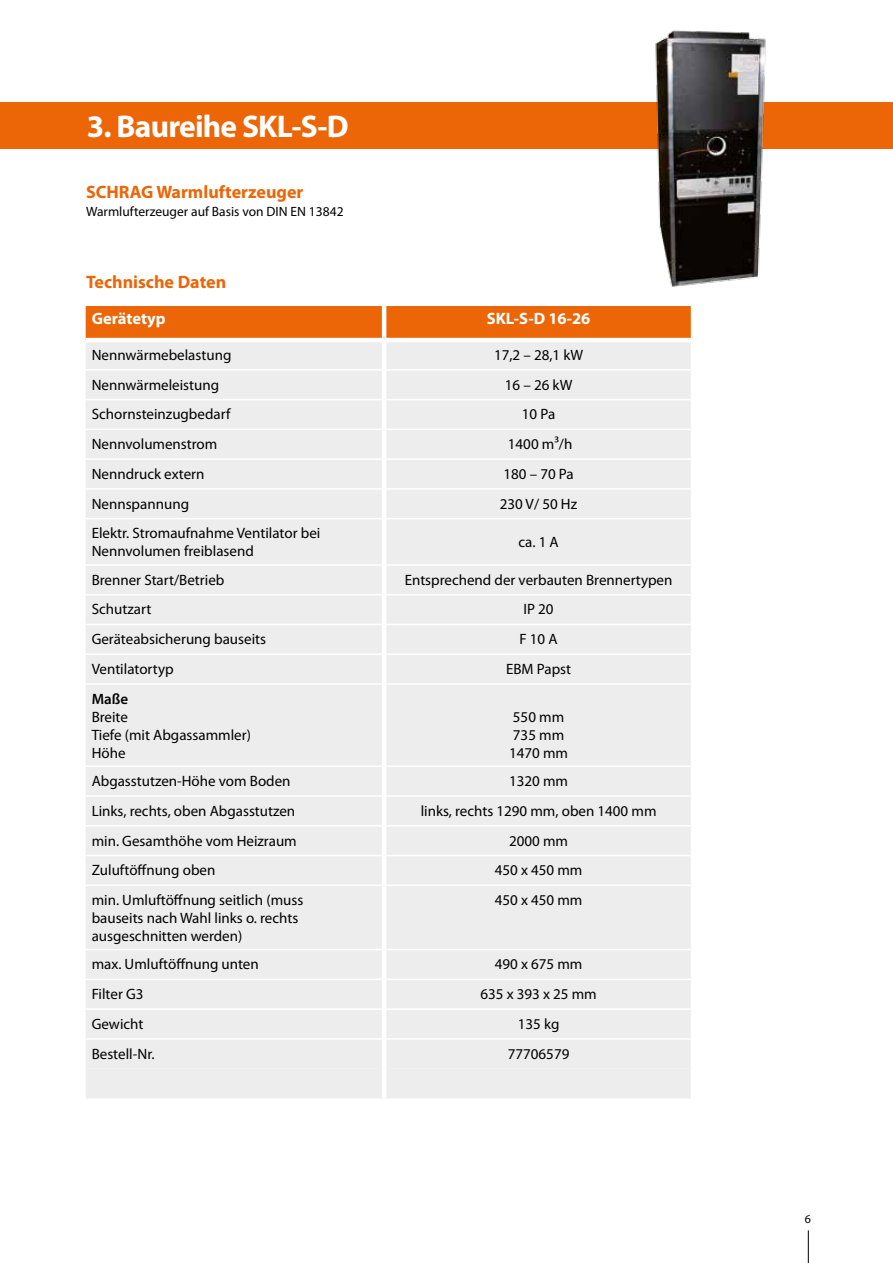
<style>
.page{position:relative;width:893px;height:1263px;background:#fff}
.page>*{position:absolute;margin:0;border:0;box-sizing:border-box;transform-origin:0 0}
.t1{font:700 31.5px "Myriad Pro";letter-spacing:-.025em;color:#fff}
.t2{font:700 18px "Myriad Pro";color:#ec6608}
.t3{font:700 16.5px "Myriad Pro";color:#fff}
.t4{font:15px/18px "Myriad Pro";color:#000}
.t5{font:600 15px "Myriad Pro";color:#000}
.t6{font:13.5px "Myriad Pro";color:#000}
.t7{font:12px "Myriad Pro";color:#000}
</style>
<div class="page">
<div style="left:86px;top:306px;width:605px;height:32px;background:#ec6608"></div>
<div style="left:86px;top:342px;width:605px;height:27px;background:#ededed"></div>
<div style="left:86px;top:371px;width:605px;height:727px;background:#ededed"></div>
<hr style="left:382px;top:306px;width:4px;height:32px;background:#fff">
<hr style="left:86px;top:399px;width:296px;height:1px;background:#fff">
<hr style="left:386px;top:399px;width:305px;height:1px;background:#fff">
<hr style="left:86px;top:429px;width:296px;height:1px;background:#fff">
<hr style="left:386px;top:429px;width:305px;height:1px;background:#fff">
<hr style="left:86px;top:458px;width:296px;height:2px;background:#fff">
<hr style="left:386px;top:458px;width:305px;height:2px;background:#fff">
<hr style="left:86px;top:488px;width:296px;height:2px;background:#fff">
<hr style="left:386px;top:488px;width:305px;height:2px;background:#fff">
<hr style="left:86px;top:518px;width:296px;height:1px;background:#fff">
<hr style="left:386px;top:518px;width:305px;height:1px;background:#fff">
<hr style="left:86px;top:564px;width:296px;height:2px;background:#fff">
<hr style="left:386px;top:564px;width:305px;height:2px;background:#fff">
<hr style="left:86px;top:594px;width:296px;height:1px;background:#fff">
<hr style="left:386px;top:594px;width:305px;height:1px;background:#fff">
<hr style="left:86px;top:624px;width:296px;height:1px;background:#fff">
<hr style="left:386px;top:624px;width:305px;height:1px;background:#fff">
<hr style="left:86px;top:653px;width:296px;height:2px;background:#fff">
<hr style="left:386px;top:653px;width:305px;height:2px;background:#fff">
<hr style="left:86px;top:683px;width:296px;height:2px;background:#fff">
<hr style="left:386px;top:683px;width:305px;height:2px;background:#fff">
<hr style="left:86px;top:765px;width:296px;height:2px;background:#fff">
<hr style="left:386px;top:765px;width:305px;height:2px;background:#fff">
<hr style="left:86px;top:795px;width:296px;height:2px;background:#fff">
<hr style="left:386px;top:795px;width:305px;height:2px;background:#fff">
<hr style="left:86px;top:825px;width:296px;height:1px;background:#fff">
<hr style="left:386px;top:825px;width:305px;height:1px;background:#fff">
<hr style="left:86px;top:855px;width:296px;height:1px;background:#fff">
<hr style="left:386px;top:855px;width:305px;height:1px;background:#fff">
<hr style="left:86px;top:884px;width:296px;height:2px;background:#fff">
<hr style="left:386px;top:884px;width:305px;height:2px;background:#fff">
<hr style="left:86px;top:949px;width:296px;height:1px;background:#fff">
<hr style="left:386px;top:949px;width:305px;height:1px;background:#fff">
<hr style="left:86px;top:978px;width:296px;height:2px;background:#fff">
<hr style="left:386px;top:978px;width:305px;height:2px;background:#fff">
<hr style="left:86px;top:1008px;width:296px;height:2px;background:#fff">
<hr style="left:386px;top:1008px;width:305px;height:2px;background:#fff">
<hr style="left:86px;top:1038px;width:296px;height:2px;background:#fff">
<hr style="left:386px;top:1038px;width:305px;height:2px;background:#fff">
<hr style="left:382px;top:342px;width:4px;height:28px;background:#fff">
<hr style="left:382px;top:370px;width:4px;height:30px;background:#fff">
<hr style="left:382px;top:400px;width:4px;height:29px;background:#fff">
<hr style="left:382px;top:429px;width:4px;height:30px;background:#fff">
<hr style="left:382px;top:459px;width:4px;height:30px;background:#fff">
<hr style="left:382px;top:489px;width:4px;height:30px;background:#fff">
<hr style="left:382px;top:519px;width:4px;height:46px;background:#fff">
<hr style="left:382px;top:565px;width:4px;height:30px;background:#fff">
<hr style="left:382px;top:595px;width:4px;height:29px;background:#fff">
<hr style="left:382px;top:624px;width:4px;height:30px;background:#fff">
<hr style="left:382px;top:654px;width:4px;height:30px;background:#fff">
<hr style="left:382px;top:684px;width:4px;height:82px;background:#fff">
<hr style="left:382px;top:766px;width:4px;height:30px;background:#fff">
<hr style="left:382px;top:796px;width:4px;height:30px;background:#fff">
<hr style="left:382px;top:826px;width:4px;height:29px;background:#fff">
<hr style="left:382px;top:855px;width:4px;height:30px;background:#fff">
<hr style="left:382px;top:885px;width:4px;height:64px;background:#fff">
<hr style="left:382px;top:949px;width:4px;height:30px;background:#fff">
<hr style="left:382px;top:979px;width:4px;height:30px;background:#fff">
<hr style="left:382px;top:1009px;width:4px;height:30px;background:#fff">
<hr style="left:382px;top:1039px;width:4px;height:30px;background:#fff">
<hr style="left:382px;top:1069px;width:4px;height:29px;background:#fff">
<div style="left:0;top:102px;width:893px;height:46px;background:#ec6608"></div>
<img style="left:622px;top:30px;width:202px;height:257px">
<hr style="left:808px;top:1230px;width:1px;height:33px;background:#000">
<h1 class="t1" style="left:87px;top:106px;width:263px">3. Baureihe SKL-S-D</h1>
<p class="t2" style="left:86px;top:180px;width:219px">SCHRAG Warmlufterzeuger</p>
<p class="t6" style="left:86px;top:203px;width:259px">Warmlufterzeuger auf Basis von DIN EN 13842</p>
<p class="t2" style="left:86px;top:270px;width:142px">Technische Daten</p>
<p class="t3" style="left:92px;top:308px;width:76px">Gerätetyp</p>
<p class="t3" style="left:487px;top:308px;width:105px">SKL-S-D 16-26</p>
<p class="t4" style="left:92px;top:346px;width:141px">Nennwärmebelastung</p>
<p class="t4" style="left:494px;top:346px;width:91px">17,2 – 28,1 kW</p>
<p class="t4" style="left:92px;top:375px;width:129px">Nennwärmeleistung</p>
<p class="t4" style="left:505px;top:375px;width:69px">16 – 26 kW</p>
<p class="t4" style="left:92px;top:405px;width:140px">Schornsteinzugbedarf</p>
<p class="t4" style="left:522px;top:405px;width:35px">10 Pa</p>
<p class="t4" style="left:92px;top:435px;width:127px">Nennvolumenstrom</p>
<p class="t4" style="left:508px;top:435px;width:66px">1400 m³/h</p>
<p class="t4" style="left:92px;top:465px;width:114px">Nenndruck extern</p>
<p class="t4" style="left:503px;top:465px;width:72px">180 – 70 Pa</p>
<p class="t4" style="left:92px;top:494px;width:99px">Nennspannung</p>
<p class="t4" style="left:500px;top:494px;width:79px">230 V/ 50 Hz</p>
<p class="t4" style="left:92px;top:524px;width:230px">Elektr. Stromaufnahme Ventilator bei<br>Nennvolumen freiblasend</p>
<p class="t4" style="left:518px;top:533px;width:42px">ca. 1 A</p>
<p class="t4" style="left:92px;top:570px;width:134px">Brenner Start/Betrieb</p>
<p class="t4" style="left:405px;top:570px;width:269px">Entsprechend der verbauten Brennertypen</p>
<p class="t4" style="left:92px;top:600px;width:61px">Schutzart</p>
<p class="t4" style="left:523px;top:600px;width:32px">IP 20</p>
<p class="t4" style="left:92px;top:630px;width:176px">Geräteabsicherung bauseits</p>
<p class="t4" style="left:519px;top:630px;width:40px">F 10 A</p>
<p class="t4" style="left:92px;top:660px;width:83px">Ventilatortyp</p>
<p class="t4" style="left:506px;top:660px;width:67px">EBM Papst</p>
<p class="t5" style="left:92px;top:689px;width:38px">Maße</p>
<p class="t4" style="left:92px;top:707px;width:161px">Breite<br>Tiefe (mit Abgassammler)<br>Höhe</p>
<p class="t4" style="left:509px;top:707px;width:60px">550 mm<br>735 mm<br>1470 mm</p>
<p class="t4" style="left:92px;top:772px;width:200px">Abgasstutzen-Höhe vom Boden</p>
<p class="t4" style="left:509px;top:772px;width:60px">1320 mm</p>
<p class="t4" style="left:92px;top:801px;width:205px">Links, rechts, oben Abgasstutzen</p>
<p class="t4" style="left:421px;top:801px;width:237px">links, rechts 1290 mm, oben 1400 mm</p>
<p class="t4" style="left:92px;top:831px;width:207px">min. Gesamthöhe vom Heizraum</p>
<p class="t4" style="left:509px;top:831px;width:60px">2000 mm</p>
<p class="t4" style="left:92px;top:861px;width:125px">Zuluftöffnung oben</p>
<p class="t4" style="left:495px;top:861px;width:89px">450 x 450 mm</p>
<p class="t4" style="left:92px;top:891px;width:213px">min. Umluftöffnung seitlich (muss bauseits nach Wahl links o. rechts ausgeschnitten werden)</p>
<p class="t4" style="left:495px;top:891px;width:89px">450 x 450 mm</p>
<p class="t4" style="left:92px;top:955px;width:169px">max. Umluftöffnung unten</p>
<p class="t4" style="left:495px;top:955px;width:89px">490 x 675 mm</p>
<p class="t4" style="left:92px;top:985px;width:53px">Filter G3</p>
<p class="t4" style="left:480px;top:985px;width:118px">635 x 393 x 25 mm</p>
<p class="t4" style="left:92px;top:1014px;width:53px">Gewicht</p>
<p class="t4" style="left:518px;top:1014px;width:43px">135 kg</p>
<p class="t4" style="left:92px;top:1044px;width:64px">Bestell-Nr.</p>
<p class="t4" style="left:508px;top:1044px;width:63px">77706579</p>
<p class="t7" style="left:805px;top:1212px;width:8px">6</p>
</div>
